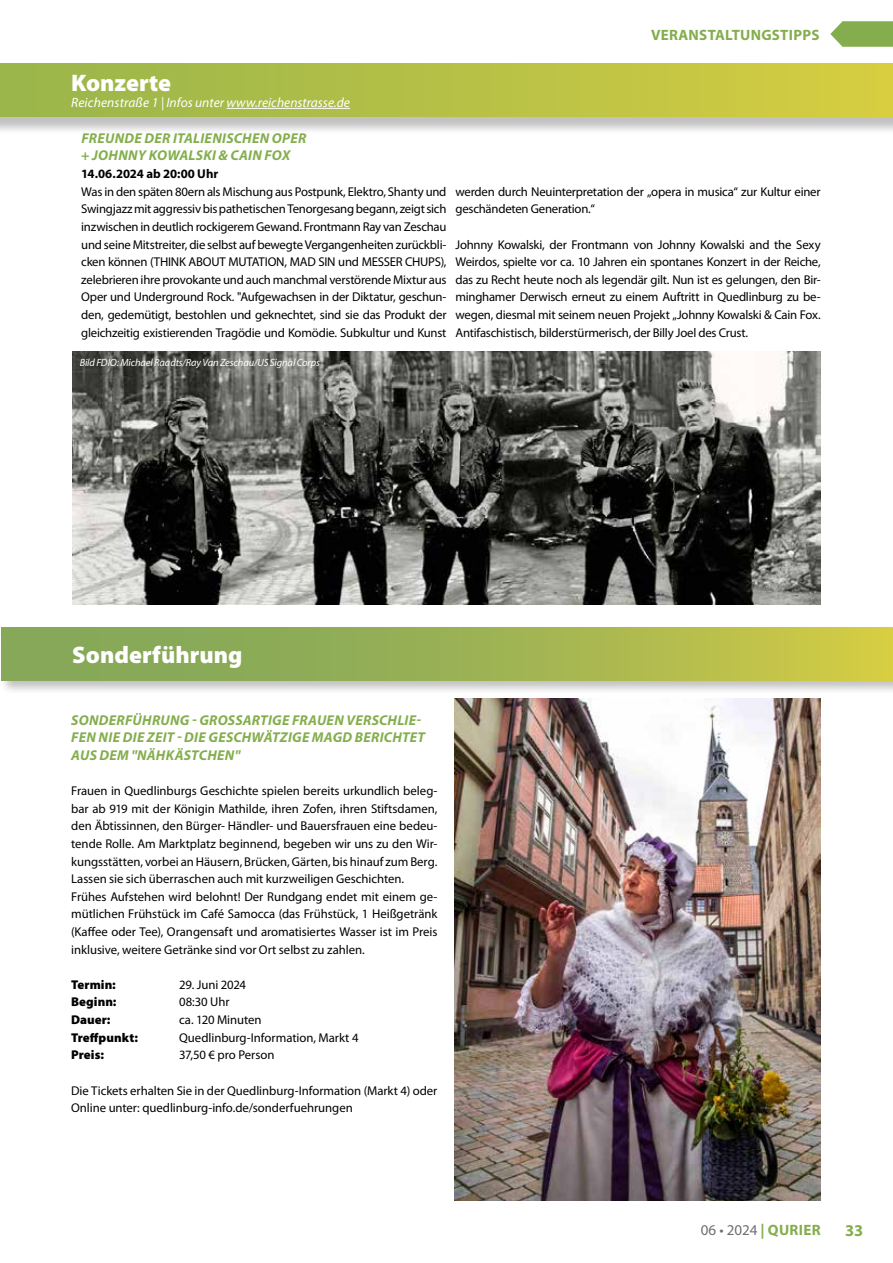
<style>
.page{position:relative;width:893px;height:1263px;background:#fff}
.page>*{position:absolute;margin:0;border:0;box-sizing:border-box;transform-origin:0 0}
.t1{font:900 24px "Myriad Pro";color:#fff}
.t2{font:700 16.5px "Myriad Pro";color:#84ae4d}
.t3{font:700 15px "Myriad Pro";letter-spacing:.02em;color:#84ae4d}
.t4{font:15px "Myriad Pro";color:#706f6f}
.t5{font:italic 700 14.25px/17.7px "Myriad Pro";letter-spacing:.02em;color:#84ae4d}
.t6{font:italic 13.5px "Myriad Pro";color:#fff}
.t7{font:12.75px/17.5px "Myriad Pro";letter-spacing:-.005em;color:#000}
.t8{font:900 12.75px "Myriad Pro";letter-spacing:.005em;color:#000}
.t9{font:700 12.75px "Myriad Pro";color:#000}
.t10{font:italic 10.5px "Myriad Pro";letter-spacing:-.015em;color:#fff}
.s1{font-weight:700;color:#84ae4d}
</style>
<div class="page">
<svg style="left:830px;top:21px;width:63px;height:26px;background:#92b762"></svg>
<div style="left:0;top:65px;width:893px;height:71px;background:#000;opacity:.25"></div>
<div style="left:0;top:63px;width:893px;height:54px;background:linear-gradient(to right,#98b54c,#d5cd41)"></div>
<hr style="left:227px;top:108px;width:123px;height:1px;background:#fff">
<img style="left:72px;top:351px;width:749px;height:253px">
<div style="left:0;top:625px;width:893px;height:70px;background:#000;opacity:.25"></div>
<div style="left:1px;top:627px;width:892px;height:54px;background:linear-gradient(to right,#77a15c,#cac748)"></div>
<img style="left:454px;top:699px;width:367px;height:501px">
<p class="t3" style="left:651px;top:25px;width:170px">VERANSTALTUNGSTIPPS</p>
<h1 class="t1" style="left:71px;top:69px;width:102px">Konzerte</h1>
<p class="t6" style="left:71px;top:94px;width:280px">Reichenstraße 1 | Infos unter www.reichenstrasse.de</p>
<p class="t5" style="left:81px;top:129px;width:227px">FREUNDE DER ITALIENISCHEN OPER + JOHNNY KOWALSKI &amp; CAIN FOX</p>
<p class="t9" style="left:81px;top:165px;width:139px">14.06.2024 ab 20:00 Uhr</p>
<p class="t7" style="left:81px;top:182px;width:367px;text-align:justify">Was in den späten 80ern als Mischung aus Postpunk, Elektro, Shanty und Swingjazz mit aggressiv bis pathetischen Tenorgesang begann, zeigt sich inzwischen in deutlich rockigerem Gewand. Frontmann Ray van Zeschau und seine Mitstreiter, die selbst auf bewegte Vergangenheiten zurückbli&shy;cken können (THINK ABOUT MUTATION, MAD SIN und MESSER CHUPS), zelebrieren ihre provokante und auch manchmal verstörende Mixtur aus Oper und Underground Rock. "Aufgewachsen in der Diktatur, geschun&shy;den, gedemütigt, bestohlen und geknechtet, sind sie das Produkt der gleichzeitig existierenden Tragödie und Komödie. Subkultur und Kunst</p>
<p class="t10" style="left:80px;top:356px;width:242px">Bild FDIO: Michael Raadts/Ray Van Zeschau/US Signal Corps</p>
<p class="t7" style="left:455px;top:182px;width:367px">werden durch Neuinterpretation der „opera in musica“ zur Kultur einer geschändeten Generation.“</p>
<p class="t7" style="left:455px;top:235px;width:367px;text-align:justify">Johnny Kowalski, der Frontmann von Johnny Kowalski and the Sexy Weirdos, spielte vor ca. 10 Jahren ein spontanes Konzert in der Reiche, das zu Recht heute noch als legendär gilt. Nun ist es gelungen, den Bir&shy;minghamer Derwisch erneut zu einem Auftritt in Quedlinburg zu be&shy;wegen, diesmal mit seinem neuen Projekt „Johnny Kowalski &amp; Cain Fox.<br>Antifaschistisch, bilderstürmerisch, der Billy Joel des Crust.</p>
<h1 class="t1" style="left:72px;top:641px;width:172px">Sonderführung</h1>
<p class="t5" style="left:71px;top:710px;width:355px">SONDERFÜHRUNG - GROSSARTIGE FRAUEN VERSCHLIE-<br>FEN NIE DIE ZEIT - DIE GESCHWÄTZIGE MAGD BERICHTET<br>AUS DEM "NÄHKÄSTCHEN"</p>
<p class="t7" style="left:71px;top:782px;width:368px">Frauen in Quedlinburgs Geschichte spielen bereits urkundlich beleg&shy;bar ab 919 mit der Königin Mathilde, ihren Zofen, ihren Stiftsdamen, den Äbtissinnen, den Bürger- Händler- und Bauersfrauen eine bedeu&shy;tende Rolle. Am Marktplatz beginnend, begeben wir uns zu den Wir&shy;kungsstätten, vorbei an Häusern, Brücken, Gärten, bis hinauf zum Berg.<br>Lassen sie sich überraschen auch mit kurzweiligen Geschichten.<br>Frühes Aufstehen wird belohnt! Der Rundgang endet mit einem ge&shy;mütlichen Frühstück im Café Samocca (das Frühstück, 1 Heißgetränk (Kaffee oder Tee), Orangensaft und aromatisiertes Wasser ist im Preis inklusive, weitere Getränke sind vor Ort selbst zu zahlen.</p>
<p class="t8" style="left:71px;top:977px;width:46px">Termin:</p>
<p class="t7" style="left:179px;top:975px;width:68px">29. Juni 2024</p>
<p class="t8" style="left:71px;top:995px;width:47px">Beginn:</p>
<p class="t7" style="left:179px;top:993px;width:52px">08:30 Uhr</p>
<p class="t8" style="left:71px;top:1012px;width:41px">Dauer:</p>
<p class="t7" style="left:179px;top:1011px;width:84px">ca. 120 Minuten</p>
<p class="t8" style="left:71px;top:1030px;width:68px">Treffpunkt:</p>
<p class="t7" style="left:179px;top:1028px;width:181px">Quedlinburg-Information, Markt 4</p>
<p class="t8" style="left:71px;top:1048px;width:34px">Preis:</p>
<p class="t7" style="left:179px;top:1046px;width:97px">37,50 € pro Person</p>
<p class="t7" style="left:71px;top:1081px;width:368px">Die Tickets erhalten Sie in der Quedlinburg-Information (Markt 4) oder<br>Online unter: quedlinburg-info.de/sonderfuehrungen</p>
<p class="t4" style="left:701px;top:1220px;width:121px">06 • 2024 <span class="s1">| QURIER</span></p>
<p class="t2" style="left:845px;top:1219px;width:20px">33</p>
</div>
